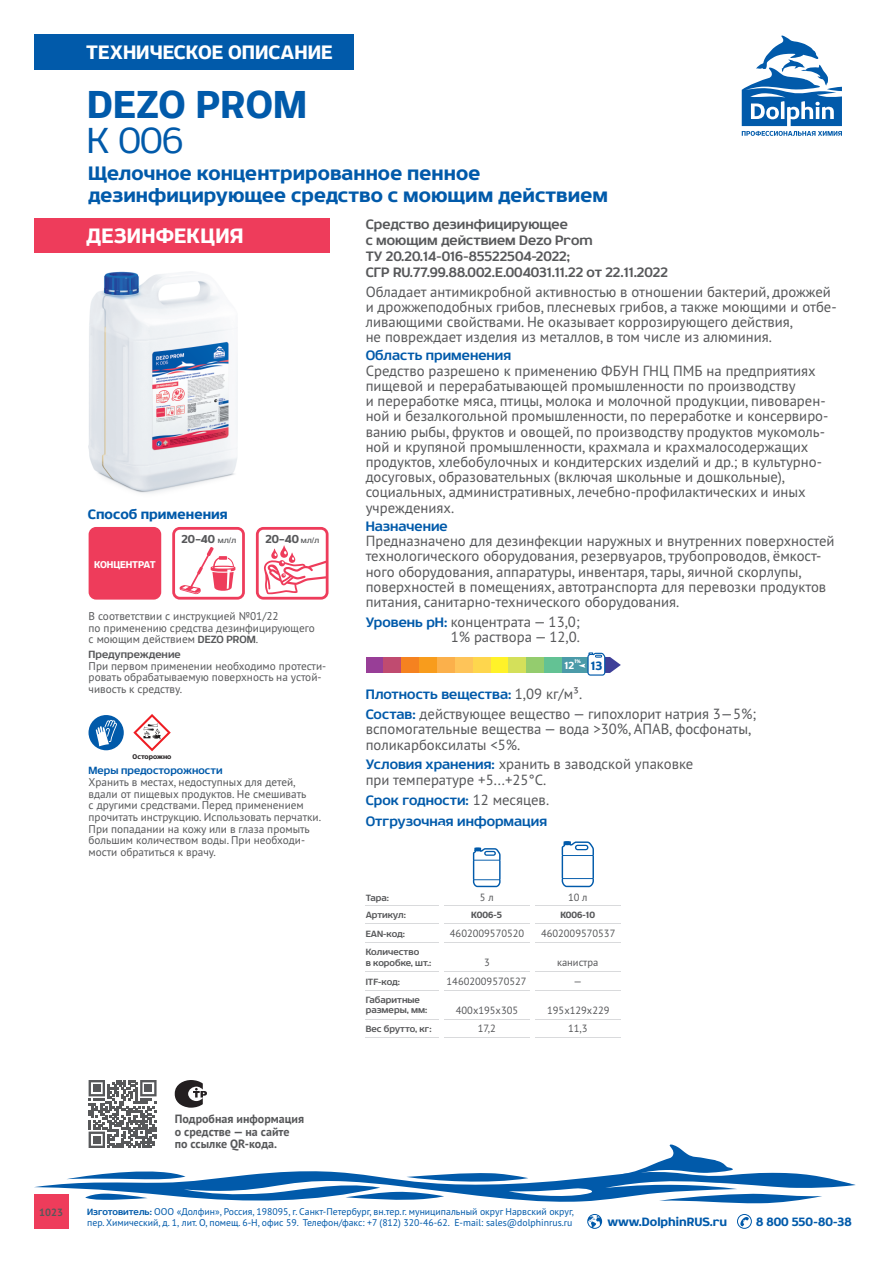
<style>
.page{position:relative;width:893px;height:1263px;background:#fff}
.page>*{position:absolute;margin:0;border:0;box-sizing:border-box;transform-origin:0 0}
.t1{font:900 42px "Sceptica";letter-spacing:.01em;color:#015aaa}
.t2{font:39px "Sceptica";color:#015aaa}
.t3{font:900 22.5px "Sceptica";letter-spacing:.01em;color:#fff}
.t4{font:900 21px/21.3px "Sceptica";color:#015aaa}
.t5{font:900 21px "Sceptica";color:#fff}
.t6{font:14.7px/15.1px "PT Sans";color:#57585a}
.t7{font:700 14.7px/15.8px "Sceptica";color:#57585a}
.t8{font:700 14.7px "Sceptica";color:#015aaa}
.t9{font:900 14.7px "Sceptica";color:#015aaa}
.t10{font:900 13.05px "Sceptica";color:#015aaa}
.t11{font:900 12.3px "Sceptica";color:#57585a}
.t12{font:700 12px/12.5px "PT Sans";color:#57585a}
.t13{font:11.25px/11.7px "PT Sans";color:#57585a}
.t14{font:700 11.25px "Sceptica";color:#015aaa}
.t15{font:700 11.25px "Sceptica";color:#57585a}
.t16{font:900 11.1px "Sceptica";color:#fff}
.t17{font:900 10.65px "Sceptica";letter-spacing:-.015em;color:#fff}
.t18{font:10.5px "PT Sans";color:#57585a}
.t19{font:700 10.5px "PT Sans";color:#57585a}
.t20{font:9.75px/10.1px "PT Sans";color:#015aaa}
.t21{font:700 9.75px/10.4px "Sceptica";color:#57585a}
.t22{font:900 9.75px "Sceptica";color:#57585a}
.t23{font:900 7.35px "Sceptica";color:#231f20}
.t24{font:900 5.85px "Sceptica";color:#fff}
.s1{font-weight:500;font-size:8.55px}
.s2{font-family:"Sceptica";font-weight:700}
.s3{font-family:"Sceptica";font-weight:700;color:#015aaa}
.s4{font-family:"PT Sans";font-weight:400;color:#57585a}
</style>
<div class="page">
<img style="left:89px;top:272px;width:148px;height:221px">
<div style="left:34px;top:218px;width:296px;height:34px;background:#ee3c5b"></div>
<svg style="left:133px;top:714px;width:38px;height:38px"></svg>
<svg style="left:87px;top:713px;width:38px;height:39px"></svg>
<svg style="left:89px;top:715px;width:35px;height:35px"></svg>
<svg style="left:172px;top:527px;width:73px;height:73px"></svg>
<div style="left:89px;top:527px;width:72px;height:73px;background:#ee3c5b;border-radius:7px"></div>
<svg style="left:256px;top:527px;width:73px;height:73px"></svg>
<div style="left:34px;top:34px;width:320px;height:36px;background:#015aaa"></div>
<svg style="left:587px;top:1214px;width:15px;height:15px"></svg>
<svg style="left:737px;top:1214px;width:15px;height:15px"></svg>
<svg style="left:742px;top:35px;width:100px;height:101px"></svg>
<svg style="left:34px;top:1080px;width:822px;height:124px"></svg>
<div style="left:34px;top:1195px;width:34px;height:34px;background:#ee3c5b"></div>
<div style="left:491px;top:657px;width:17px;height:16px;background:#fff229"></div>
<div style="left:401px;top:657px;width:18px;height:16px;background:#f58220"></div>
<div style="left:419px;top:657px;width:18px;height:16px;background:#f89c1c"></div>
<div style="left:437px;top:657px;width:18px;height:16px;background:#fbb04b"></div>
<div style="left:455px;top:657px;width:18px;height:16px;background:#fec459"></div>
<div style="left:508px;top:657px;width:18px;height:16px;background:#d4e05a"></div>
<div style="left:526px;top:657px;width:18px;height:16px;background:#94cc6e"></div>
<div style="left:544px;top:657px;width:18px;height:16px;background:#63c294"></div>
<div style="left:562px;top:657px;width:36px;height:16px;background:#4b9ba9"></div>
<div style="left:473px;top:657px;width:18px;height:16px;background:#fed64d"></div>
<div style="left:366px;top:657px;width:18px;height:16px;background:#983e97"></div>
<div style="left:384px;top:657px;width:17px;height:16px;background:#c04b70"></div>
<svg style="left:578px;top:652px;width:43px;height:24px"></svg>
<hr style="left:366px;top:904px;width:255px;height:1px;background:#d9dadc">
<hr style="left:366px;top:923px;width:255px;height:1px;background:#d9dadc">
<hr style="left:366px;top:1019px;width:255px;height:1px;background:#d9dadc">
<hr style="left:366px;top:942px;width:255px;height:1px;background:#d9dadc">
<hr style="left:366px;top:971px;width:255px;height:1px;background:#d9dadc">
<hr style="left:366px;top:990px;width:255px;height:1px;background:#d9dadc">
<hr style="left:366px;top:1037px;width:255px;height:1px;background:#d9dadc">
<hr style="left:439px;top:826px;width:4px;height:212px;background:#fff">
<hr style="left:530px;top:840px;width:4px;height:198px;background:#fff">
<svg style="left:473px;top:847px;width:28px;height:40px"></svg>
<svg style="left:562px;top:841px;width:32px;height:46px"></svg>
<h3 class="t5" style="left:86px;top:44px;width:248px">ТЕХНИЧЕСКОЕ ОПИСАНИЕ</h3>
<h3 class="t5" style="left:98px;top:44px;width:221px">ехническое описание</h3>
<h1 class="t1" style="left:87px;top:87px;width:222px">DEZO PROM</h1>
<h2 class="t2" style="left:87px;top:124px;width:97px">К 006</h2>
<h3 class="t4" style="left:88px;top:164px;width:521px">Щелочное концентрированное пенное дезинфицирующее средство с моющим действием</h3>
<h3 class="t3" style="left:86px;top:226px;width:159px">ДЕЗИНФЕКЦИЯ</h3>
<p class="t9" style="left:88px;top:507px;width:142px">Способ применения</p>
<p class="t17" style="left:94px;top:560px;width:63px">КОНЦЕНТРАТ</p>
<p class="t11" style="left:181px;top:534px;width:56px">20–40 <span class="s1">мл/л</span></p>
<p class="t11" style="left:265px;top:534px;width:55px">20–40 <span class="s1">мл/л</span></p>
<p class="t13" style="left:89px;top:611px;width:228px">В соответствии с инструкцией №01/22<br>по применению средства дезинфицирующего с моющим действием <span class="s2">DEZO PROM</span>.</p>
<p class="t15" style="left:89px;top:649px;width:94px">Предупреждение</p>
<p class="t13" style="left:89px;top:661px;width:239px">При первом применении необходимо протести&shy;ровать обрабатываемую поверхность на устой&shy;чивость к средству.</p>
<p class="t23" style="left:133px;top:754px;width:40px">Осторожно</p>
<p class="t14" style="left:89px;top:766px;width:135px">Меры предосторожности</p>
<p class="t13" style="left:89px;top:777px;width:234px">Хранить в местах, недоступных для детей, вдали от пищевых продуктов. Не смешивать<br>с другими средствами. Перед применением прочитать инструкцию. Использовать перчатки.<br>При попадании на кожу или в глаза промыть большим количеством воды. При необходи&shy;мости обратиться к врачу.</p>
<p class="t7" style="left:366px;top:218px;width:304px">Средство дезинфицирующее<br>с моющим действием Dezo Prom<br>ТУ 20.20.14-016-85522504-2022;<br>СГР RU.77.99.88.002.Е.004031.11.22 от 22.11.2022</p>
<p class="t6" style="left:366px;top:285px;width:472px">Обладает антимикробной активностью в отношении бактерий, дрожжей и дрожжеподобных грибов, плесневых грибов, а также моющими и отбе&shy;ливающими свойствами. Не оказывает коррозирующего действия,<br>не повреждает изделия из металлов, в том числе из алюминия.</p>
<p class="t8" style="left:366px;top:349px;width:147px">Область применения</p>
<p class="t6" style="left:366px;top:364px;width:464px">Средство разрешено к применению ФБУН ГНЦ ПМБ на предприятиях пищевой и перерабатывающей промышленности по производству<br>и переработке мяса, птицы, молока и молочной продукции, пивоварен&shy;ной и безалкогольной промышленности, по переработке и консервиро&shy;ванию рыбы, фруктов и овощей, по производству продуктов мукомоль&shy;ной и крупяной промышленности, крахмала и крахмалосодержащих продуктов, хлебобулочных и кондитерских изделий и др.; в культурно&shy;досуговых, образовательных (включая школьные и дошкольные), социальных, административных, лечебно-профилактических и иных учреждениях.</p>
<p class="t8" style="left:366px;top:520px;width:84px">Назначение</p>
<p class="t6" style="left:366px;top:535px;width:470px">Предназначено для дезинфекции наружных и внутренних поверхностей технологического оборудования, резервуаров, трубопроводов, ёмкост&shy;ного оборудования, аппаратуры, инвентаря, тары, яичной скорлупы, поверхностей в помещениях, автотранспорта для перевозки продуктов питания, санитарно-технического оборудования.</p>
<p class="t6" style="left:366px;top:615px;width:216px;text-align:right"><span class="s3">Уровень pH:</span> концентрата — 13,0;<br>1% раствора — 12,0.</p>
<p class="t24" style="left:574px;top:659px;width:8px">1%</p>
<p class="t10" style="left:591px;top:660px;width:13px">13</p>
<p class="t16" style="left:564px;top:661px;width:11px">12</p>
<p class="t8" style="left:366px;top:688px;width:218px">Плотность вещества: <span class="s4">1,09 кг/м³.</span></p>
<p class="t6" style="left:366px;top:707px;width:392px"><span class="s3">Состав:</span> действующее вещество — гипохлорит натрия 3—5%; вспомогательные вещества — вода &gt;30%, АПАВ, фосфонаты, поликарбоксилаты &lt;5%.</p>
<p class="t6" style="left:366px;top:758px;width:329px"><span class="s3">Условия хранения:</span> хранить в заводской упаковке при температуре +5...+25°С.</p>
<p class="t8" style="left:366px;top:815px;width:183px">Отгрузочная информация</p>
<p class="t8" style="left:366px;top:794px;width:185px">Срок годности: <span class="s4">12 месяцев.</span></p>
<p class="t21" style="left:366px;top:889px;width:42px;line-height:17.7px">Тара:<br>Артикул:</p>
<p class="t21" style="left:366px;top:948px;width:67px">Количество<br>в коробке, шт.:</p>
<p class="t21" style="left:366px;top:995px;width:63px">Габаритные размеры, мм:</p>
<p class="t21" style="left:366px;top:1025px;width:67px">Вес брутто, кг:</p>
<p class="t21" style="left:366px;top:929px;width:41px">EAN-код:</p>
<p class="t21" style="left:366px;top:977px;width:36px">ITF-код:</p>
<p class="t18" style="left:480px;top:892px;width:15px">5 л</p>
<p class="t22" style="left:471px;top:911px;width:32px">K006-5</p>
<p class="t18" style="left:450px;top:929px;width:76px">4602009570520</p>
<p class="t18" style="left:484px;top:958px;width:7px">3</p>
<p class="t18" style="left:447px;top:977px;width:82px">14602009570527</p>
<p class="t18" style="left:568px;top:892px;width:21px">10 л</p>
<p class="t22" style="left:560px;top:911px;width:36px">K006-10</p>
<p class="t18" style="left:541px;top:929px;width:76px">4602009570537</p>
<p class="t18" style="left:557px;top:958px;width:43px">канистра</p>
<p class="t18" style="left:573px;top:977px;width:10px">—</p>
<p class="t18" style="left:456px;top:1006px;width:64px">400х195х305</p>
<p class="t18" style="left:547px;top:1006px;width:64px">195х129х229</p>
<p class="t18" style="left:478px;top:1024px;width:20px">17,2</p>
<p class="t18" style="left:568px;top:1024px;width:21px">11,3</p>
<p class="t19" style="left:39px;top:1207px;width:25px">1023</p>
<p class="t12" style="left:175px;top:1114px;width:131px">Подробная информация о средстве — на сайте по ссылке QR-кода.</p>
<p class="t20" style="left:87px;top:1208px;width:488px"><span class="s2">Изготовитель:</span> ООО «Долфин», Россия, 198095, г. Санкт-Петербург, вн.тер.г. муниципальный округ Нарвский округ, пер. Химический, д. 1, лит. О, помещ. 6-Н, офис 59. Телефон/факс: +7 (812) 320-46-62. E-mail: sales@dolphinrus.ru</p>
<p class="t10" style="left:607px;top:1216px;width:121px">www.DolphinRUS.ru</p>
<p class="t10" style="left:756px;top:1216px;width:97px">8 800 550-80-38</p>
</div>
